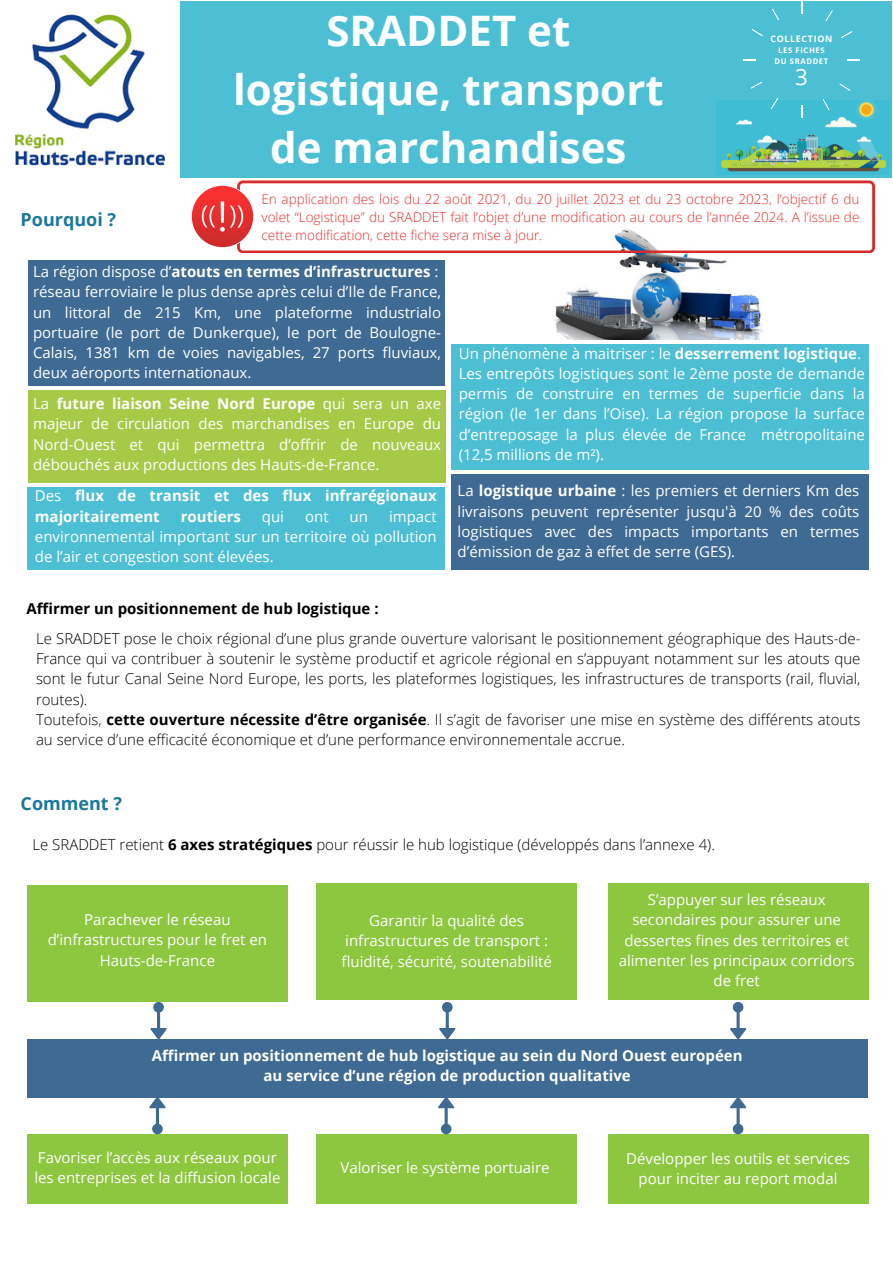
<style>
.page{position:relative;width:893px;height:1264px;background:#fff}
.page>*{position:absolute;margin:0;border:0;box-sizing:border-box;transform-origin:0 0}
.t1{font:700 42px/58.5px "Open Sans";color:#fff;text-align:center}
.t2{font:22.35px "Open Sans";color:#fff}
.t3{font:700 18px "Open Sans";color:#1b779c}
.t4{font:15px/20.2px "Open Sans";color:#fff;text-align:center}
.t5{font:300 15px/20.2px "Open Sans";color:#000}
.t6{font:700 15px/20.2px "Open Sans";color:#fff}
.t7{font:700 15px "Open Sans";color:#000}
.t8{font:300 13.5px/18px "Open Sans";color:#e72e2e;text-align:justify}
.t9{font:700 9px "Open Sans";letter-spacing:.075em;color:#fff}
.t10{font:700 7.8px "Open Sans";letter-spacing:.075em;color:#fff}
.s1{font-weight:700}
.s2{font-weight:400}
</style>
<div class="page">
<div style="left:0;top:1px;width:891px;height:176px;background:#4cbfd4"></div>
<img style="left:0;top:1px;width:179px;height:176px">
<img style="left:717px;top:101px;width:173px;height:73px">
<svg style="left:801px;top:105px;width:1px;height:12px"></svg>
<svg style="left:801px;top:1px;width:1px;height:13px"></svg>
<svg style="left:743px;top:59px;width:13px;height:2px"></svg>
<svg style="left:847px;top:59px;width:12px;height:2px"></svg>
<svg style="left:770px;top:98px;width:8px;height:11px"></svg>
<svg style="left:825px;top:10px;width:8px;height:12px"></svg>
<svg style="left:751px;top:29px;width:12px;height:7px"></svg>
<svg style="left:839px;top:83px;width:11px;height:8px"></svg>
<svg style="left:751px;top:81px;width:11px;height:8px"></svg>
<svg style="left:841px;top:31px;width:11px;height:7px"></svg>
<svg style="left:772px;top:9px;width:7px;height:11px"></svg>
<svg style="left:822px;top:99px;width:7px;height:12px"></svg>
<div style="left:28px;top:260px;width:417px;height:126px;background:#3e6a93"></div>
<div style="left:28px;top:390px;width:418px;height:93px;background:#a6ca48"></div>
<div style="left:27px;top:487px;width:417px;height:83px;background:#4cbfd4"></div>
<div style="left:451px;top:344px;width:417px;height:126px;background:#4cbfd4"></div>
<div style="left:451px;top:474px;width:417px;height:96px;background:#3e6a93"></div>
<img style="left:554px;top:253px;width:208px;height:87px">
<div style="left:27px;top:1039px;width:840px;height:58px;background:#3e6a93"></div>
<svg style="left:150px;top:1001px;width:17px;height:38px"></svg>
<div style="left:27px;top:1134px;width:261px;height:70px;background:#8dc63f"></div>
<div style="left:607px;top:1134px;width:261px;height:70px;background:#8dc63f"></div>
<div style="left:316px;top:1134px;width:260px;height:70px;background:#8dc63f"></div>
<svg style="left:439px;top:1002px;width:16px;height:37px"></svg>
<svg style="left:730px;top:1002px;width:16px;height:37px"></svg>
<svg style="left:730px;top:1097px;width:16px;height:37px"></svg>
<div style="left:27px;top:885px;width:261px;height:116px;background:#8dc63f"></div>
<div style="left:316px;top:883px;width:261px;height:117px;background:#8dc63f"></div>
<div style="left:607px;top:883px;width:261px;height:117px;background:#8dc63f"></div>
<svg style="left:438px;top:1097px;width:16px;height:37px"></svg>
<svg style="left:149px;top:1097px;width:17px;height:37px"></svg>
<svg style="left:237px;top:180px;width:637px;height:73px"></svg>
<img style="left:192px;top:186px;width:62px;height:62px">
<h1 class="t3" style="left:21px;top:206px;width:97px">Pourquoi ?</h1>
<p class="t1" style="left:233px;top:1px;width:432px">SRADDET et logistique, transport de marchandises</p>
<p class="t9" style="left:770px;top:33px;width:63px">COLLECTION</p>
<p class="t10" style="left:778px;top:45px;width:48px">LES FICHES</p>
<p class="t10" style="left:774px;top:55px;width:55px">DU SRADDET</p>
<p class="t2" style="left:795px;top:62px;width:14px">3</p>
<h4 class="t8" style="left:261px;top:190px;width:599px">En application des lois du 22 août 2021, du 20 juillet 2023 et du 23 octobre 2023, l’objectif 6 du volet “Logistique” du SRADDET fait l’objet d’une modification au cours de l’année 2024. A l’issue de cette modification, cette fiche sera mise à jour.</h4>
<p class="t4" style="left:33px;top:261px;width:409px;text-align:left">La région dispose d’<span class="s1">atouts en termes d’infrastructures</span> : réseau ferroviaire le plus dense après celui d’Ile de France, un littoral de 215 Km, une plateforme industrialo portuaire (le port de Dunkerque), le port de Boulogne-Calais, 1381 km de voies navigables, 27 ports fluviaux, deux aéroports internationaux.</p>
<h4 class="t4" style="left:33px;top:393px;width:409px;text-align:justify">La <span class="s1">future liaison Seine Nord Europe</span> qui sera un axe majeur de circulation des marchandises en Europe du Nord-Ouest et qui permettra d’offrir de nouveaux débouchés aux productions des Hauts-de-France.</h4>
<h2 class="t6" style="left:35px;top:485px;width:403px"><span class="s2">Des</span> flux de transit et des flux infrarégionaux majoritairement</h2>
<h2 class="t6" style="left:181px;top:506px;width:62px">routiers</h2>
<h2 class="t4" style="left:262px;top:506px;width:24px">qui</h2>
<h2 class="t4" style="left:305px;top:506px;width:25px">ont</h2>
<h2 class="t4" style="left:349px;top:506px;width:20px">un</h2>
<h2 class="t4" style="left:35px;top:506px;width:403px;text-align:justify;text-indent:354px">impact environnemental important sur un territoire où pollution de l’air et congestion sont élevées.</h2>
<h4 class="t4" style="left:458px;top:343px;width:407px;text-align:left">Un phénomène à maitriser : le <span class="s1">desserrement logistique</span>.<br>Les entrepôts logistiques sont le 2ème poste de demande permis de construire en termes de superficie dans la région (le 1er dans l’Oise). La région propose la surface d’entreposage la plus élevée de France métropolitaine (12,5 millions de m²).</h4>
<h4 class="t4" style="left:457px;top:480px;width:403px;text-align:justify">La <span class="s1">logistique urbaine</span> : les premiers et derniers Km des livraisons peuvent représenter jusqu'à 20 % des coûts logistiques avec des impacts importants en termes d’émission de gaz à effet de serre (GES).</h4>
<h4 class="t7" style="left:26px;top:598px;width:353px">Affirmer un positionnement de hub logistique :</h4>
<h4 class="t5" style="left:36px;top:628px;width:825px">Le SRADDET pose le choix régional d’une plus grande ouverture valorisant le positionnement géographique des Hauts-de-France qui va contribuer à soutenir le système productif et agricole régional en s’appuyant notamment sur les atouts que sont le futur Canal Seine Nord Europe, les ports, les plateformes logistiques, les infrastructures de transports (rail, fluvial, routes).<br>Toutefois, <span class="s1">cette ouverture nécessite d’être organisée</span>. Il s’agit de favoriser une mise en système des différents atouts au service d’une efficacité économique et d’une performance environnementale accrue.</h4>
<h5 class="t3" style="left:21px;top:791px;width:103px">Comment ?</h5>
<h3 class="t5" style="left:32px;top:834px;width:684px">Le SRADDET retient <span class="s1">6 axes stratégiques</span> pour réussir le hub logistique (développés dans l’annexe 4).</h3>
<h4 class="t4" style="left:48px;top:909px;width:221px">Parachever le réseau d’infrastructures pour le fret en<br>Hauts-de-France</h4>
<h4 class="t4" style="left:341px;top:910px;width:212px">Garantir la qualité des infrastructures de transport : fluidité, sécurité, soutenabilité</h4>
<h4 class="t4" style="left:618px;top:889px;width:237px">S’appuyer sur les réseaux secondaires pour assurer une dessertes fines des territoires et alimenter les principaux corridors de fret</h4>
<h3 class="t6" style="left:152px;top:1045px;width:592px;text-align:center">Affirmer un positionnement de hub logistique au sein du Nord Ouest européen au service d’une région de production qualitative</h3>
<h4 class="t4" style="left:34px;top:1146px;width:248px;text-align:left">Favoriser l’accès aux réseaux pour les entreprises et la diffusion locale</h4>
<h2 class="t4" style="left:626px;top:1147px;width:225px">Développer les outils et services pour inciter au report modal</h2>
<h4 class="t4" style="left:340px;top:1157px;width:211px">Valoriser le système portuaire</h4>
</div>
